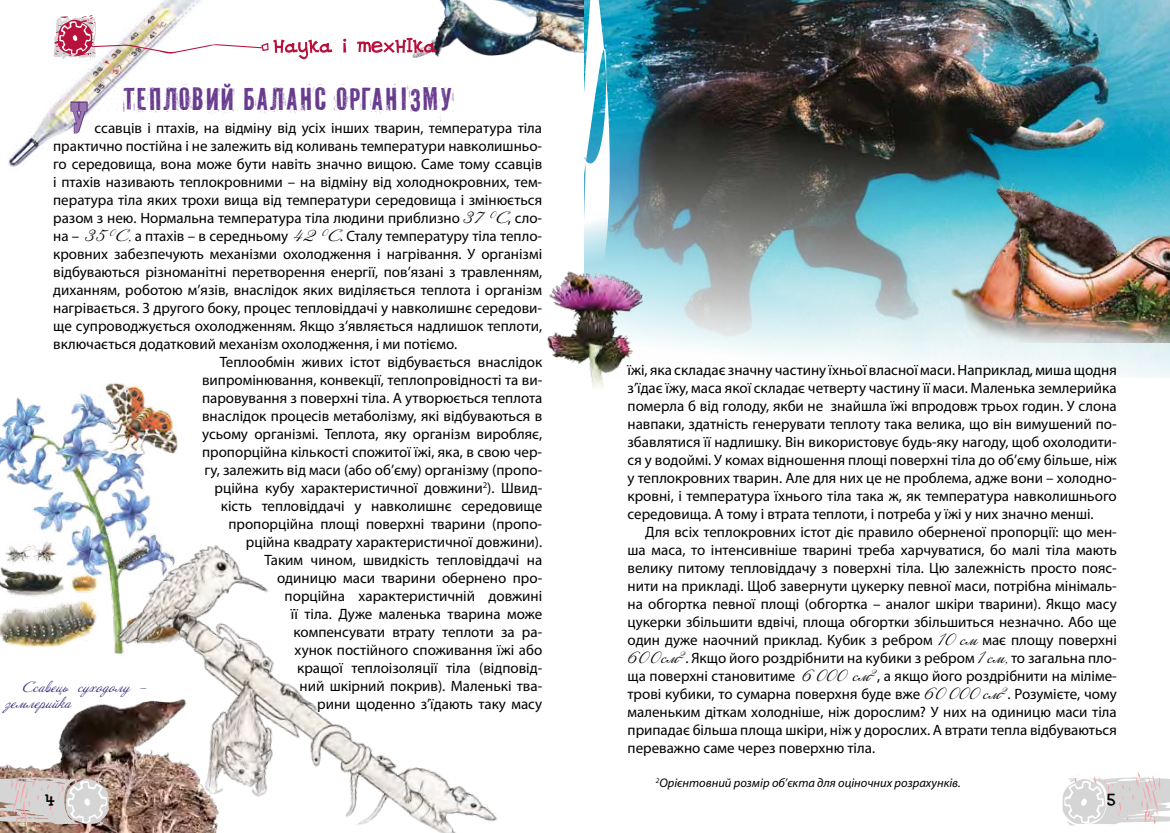
<style>
.page{position:relative;width:1170px;height:833px;background:#fff}
.page>*{position:absolute;margin:0;border:0;box-sizing:border-box;transform-origin:0 0}
.t1{font:45px "Old Town Normal";color:#9a76ae}
.t2{font:30px "PF Fuel Pro";color:#683b8f}
.t3{font:17.5px "DS Goose";color:#000}
.t4{font:15px/18px "Myriad Pro";color:#000;text-align:justify}
.t5{font:13.75px/16.5px "Annabelle";color:#3a2f7c}
.t6{font:italic 12.5px "Myriad Pro";color:#000}
.s1{font-family:"Annabelle"}
</style>
<div class="page">
<img style="left:436px;top:0;width:142px;height:57px">
<img style="left:8px;top:0;width:193px;height:167px">
<img style="left:611px;top:0;width:558px;height:377px">
<img style="left:0;top:383px;width:178px;height:253px">
<img style="left:60px;top:515px;width:438px;height:318px">
<svg style="left:70px;top:101px;width:19px;height:33px"></svg>
<img style="left:889px;top:148px;width:280px;height:194px">
<img style="left:0;top:636px;width:318px;height:197px">
<svg style="left:578px;top:0;width:33px;height:240px"></svg>
<img style="left:491px;top:240px;width:211px;height:152px">
<svg style="left:1062px;top:772px;width:107px;height:53px"></svg>
<svg style="left:0;top:772px;width:111px;height:53px;background:#c9bdb9"></svg>
<svg style="left:53px;top:15px;width:383px;height:45px"></svg>
<h2 class="t2" style="left:122px;top:77px;width:332px">Тепловий баланс організму</h2>
<h1 class="t1" style="left:71px;top:99px;width:19px">У</h1>
<p class="t4" style="left:53px;top:118px;width:490px;text-indent:41px">ссавців і птахів, на відміну від усіх інших тварин, температура тіла практично постійна і не залежить від коливань температури навколишньо&shy;го середовища, вона може бути навіть значно вищою. Саме тому ссавців і птахів називають теплокровними – на відміну від холоднокровних, тем&shy;пература тіла яких трохи вища від температури середовища і змінюється разом з нею. Нормальна температура тіла людини приблизно <span class="s1">37</span> <sup>0</sup><span class="s1">С</span>, сло&shy;на – <span class="s1">35</span> <sup>0</sup><span class="s1">С,</span> а птахів – в середньому <span class="s1">42</span> <sup>0</sup><span class="s1">С</span>. Сталу температуру тіла тепло&shy;кровних забезпечують механізми охолодження і нагрівання. У організмі відбуваються різноманітні перетворення енергії, пов’язані з травленням, диханням, роботою м’язів, внаслідок яких виділяється теплота і організм нагрівається. З другого боку, процес тепловіддачі у навколишнє середови&shy;ще супроводжується охолодженням. Якщо з’являється надлишок теплоти, включається додатковий механізм охолодження, і ми потіємо.</p>
<p class="t5" style="left:5px;top:679px;width:143px;text-indent:18px">ссавець суходолу – землерийка</p>
<p class="t4" style="left:202px;top:353px;width:342px;text-align:right">Теплообмін живих істот відбувається внаслідок випромінювання, конвекції, теплопровідності та ви&shy;паровування з поверхні тіла. А утворюється теплота внаслідок процесів метаболізму, які відбуваються в усьому організмі. Теплота, яку організм виробляє, пропорційна кількості спожитої їжі, яка, в свою чер&shy;гу, залежить від маси (або об’єму) організму (пропо&shy;рційна кубу характеристичної довжини<sup>2</sup>). Швид&shy;кість тепловіддачі у навколишнє середовище пропорційна площі поверхні тварини (пропо&shy;рційна квадрату характеристичної довжини).<br>Таким чином, швидкість тепловіддачі на одиницю маси тварини обернено про-<br>порційна характеристичній довжині<br>її тіла. Дуже маленька тварина може компенсувати втрату теплоти за ра-<br>хунок постійного споживання їжі або<br>кращої теплоізоляції тіла (відповід-<br>ний шкірний покрив). Маленькі тва-<br>рини щоденно з’їдають таку масу</p>
<p class="t4" style="left:627px;top:360px;width:491px">їжі, яка складає значну частину їхньої власної маси. Наприклад, миша щодня з’їдає їжу, маса якої складає четверту частину її маси. Маленька землерийка померла б від голоду, якби не знайшла їжі впродовж трьох годин. У слона навпаки, здатність генерувати теплоту така велика, що він вимушений по&shy;збавлятися її надлишку. Він використовує будь-яку нагоду, щоб охолодити&shy;ся у водоймі. У комах відношення площі поверхні тіла до об’єму більше, ніж у теплокровних тварин. Але для них це не проблема, адже вони – холодно&shy;кровні, і температура їхнього тіла така ж, як температура навколишнього середовища. А тому і втрата теплоти, і потреба у їжі у них значно менші.</p>
<p class="t4" style="left:627px;top:522px;width:491px;text-indent:18px">Для всіх теплокровних істот діє правило оберненої пропорції: що мен&shy;ша маса, то інтенсивніше тварині треба харчуватися, бо малі тіла мають велику питому тепловіддачу з поверхні тіла. Цю залежність просто пояс&shy;нити на прикладі. Щоб завернути цукерку певної маси, потрібна мінімаль&shy;на обгортка певної площі (обгортка – аналог шкіри тварини). Якщо масу цукерки збільшити вдвічі, площа обгортки збільшиться незначно. Або ще один дуже наочний приклад. Кубик з ребром <span class="s1">10 см</span> має площу поверхні <span class="s1">600см</span><sup>2</sup>. Якщо його роздрібнити на кубики з ребром <span class="s1">1 см,</span> то загальна пло&shy;ща поверхні становитиме <span class="s1">6 000 см</span><sup>2</sup>, а якщо його роздрібнити на міліме&shy;трові кубики, то сумарна поверхня буде вже <span class="s1">60 000 см</span><sup>2</sup>. Розумієте, чому маленьким діткам холодніше, ніж дорослим? У них на одиницю маси тіла припадає більша площа шкіри, ніж у дорослих. А втрати тепла відбуваються переважно саме через поверхню тіла.</p>
<p class="t6" style="left:656px;top:775px;width:306px"><sup>2</sup>Орієнтовний розмір об’єкта для оціночних розрахунків.</p>
<p class="t3" style="left:45px;top:789px;width:11px">4</p>
<p class="t3" style="left:1107px;top:789px;width:10px">5</p>
</div>
